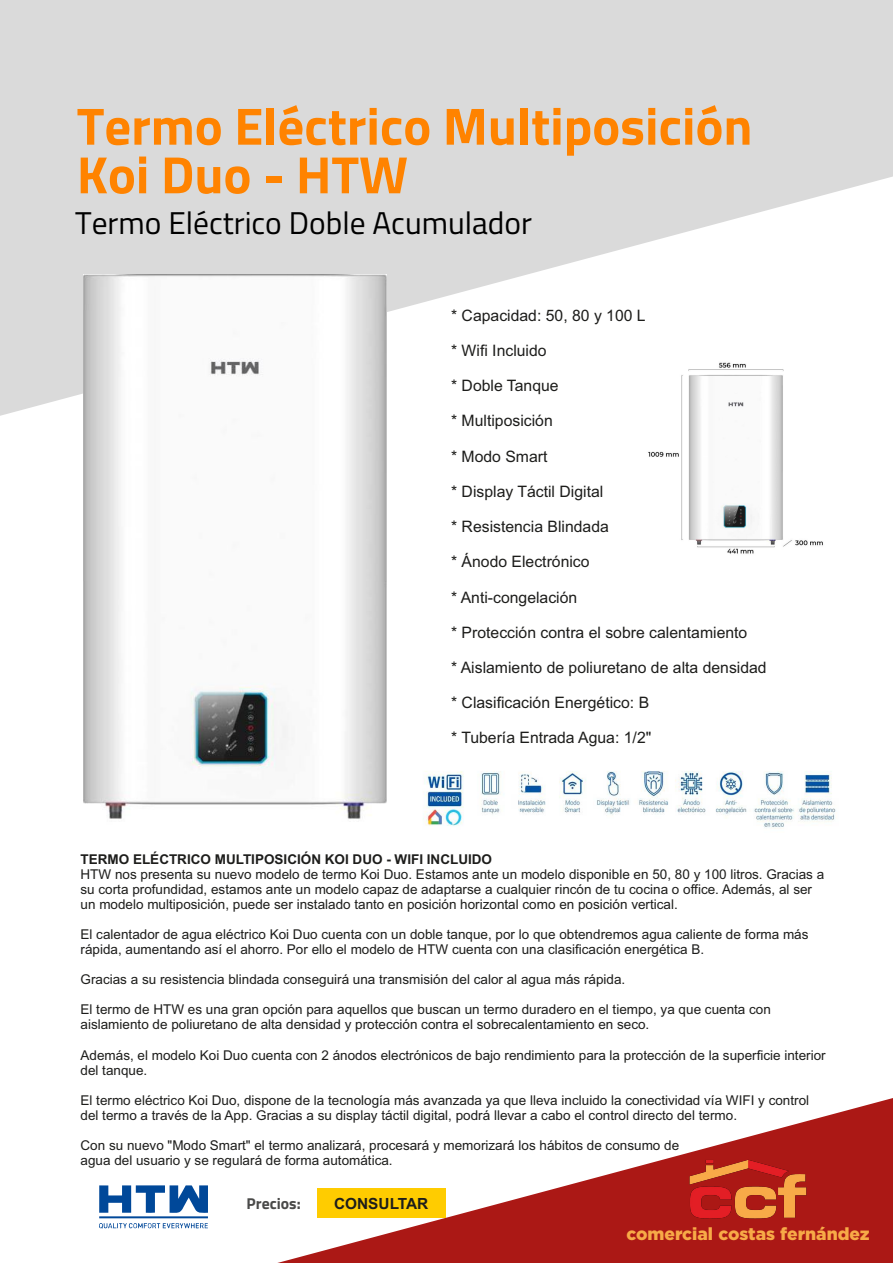
<style>
.page{position:relative;width:893px;height:1263px;background:#fff}
.page>*{position:absolute;margin:0;border:0;box-sizing:border-box;transform-origin:0 0}
.t1{font:700 52.5px/48.6px "Titillium Web";color:#ff8300}
.t2{font:31.5px "Titillium Web";color:#000}
.t3{font:900 17.4px "Gotham";color:#f7aa47}
.t4{font:15.75px "Arial";color:#1d1d1b}
.t5{font:700 15.75px "Titillium Web";color:#4a4a49}
.t6{font:700 15.45px "Arial";color:#1d1d1b}
.t7{font:13.5px/15.1px "Arial";color:#1d1d1b}
.t8{font:700 13.5px "Arial";color:#1d1d1b}
</style>
<div class="page">
<svg style="left:153px;top:1098px;width:740px;height:165px"></svg>
<svg style="left:0;top:0;width:893px;height:484px;fill:#dadada"></svg>
<img style="left:682px;top:1154px;width:132px;height:68px">
<img style="left:627px;top:351px;width:218px;height:203px">
<svg style="left:99px;top:1185px;width:109px;height:29px"></svg>
<hr style="left:99px;top:1216px;width:109px;height:2px;background:#004899">
<svg style="left:99px;top:1222px;width:109px;height:7px"></svg>
<img style="left:83px;top:274px;width:303px;height:545px">
<img style="left:423px;top:771px;width:413px;height:57px">
<div style="left:317px;top:1188px;width:129px;height:30px;background:#fc0"></div>
<h1 class="t1" style="left:77px;top:101px;width:677px">Termo Eléctrico Multiposición<br>Koi Duo - HTW</h1>
<h2 class="t2" style="left:75px;top:198px;width:458px">Termo Eléctrico Doble Acumulador</h2>
<p class="t4" style="left:451px;top:309px;width:196px">* Capacidad: 50, 80 y 100 L</p>
<p class="t4" style="left:451px;top:344px;width:97px">* Wifi Incluido</p>
<p class="t4" style="left:451px;top:380px;width:109px">* Doble Tanque</p>
<p class="t4" style="left:451px;top:415px;width:103px">* Multiposición</p>
<p class="t4" style="left:451px;top:450px;width:98px">* Modo Smart</p>
<p class="t4" style="left:451px;top:485px;width:154px">* Display Táctil Digital</p>
<p class="t4" style="left:451px;top:521px;width:159px">* Resistencia Blindada</p>
<p class="t4" style="left:451px;top:556px;width:140px">* Ánodo Electrónico</p>
<p class="t4" style="left:451px;top:591px;width:128px">* Anti-congelación</p>
<p class="t4" style="left:451px;top:626px;width:298px">* Protección contra el sobre calentamiento</p>
<p class="t4" style="left:451px;top:661px;width:317px">* Aislamiento de poliuretano de alta densidad</p>
<p class="t4" style="left:451px;top:697px;width:200px">* Clasificación Energético: B</p>
<p class="t4" style="left:451px;top:732px;width:202px">* Tubería Entrada Agua: 1/2"</p>
<p class="t8" style="left:81px;top:854px;width:413px">TERMO ELÉCTRICO MULTIPOSICIÓN KOI DUO - WIFI INCLUIDO</p>
<p class="t7" style="left:81px;top:867px;width:745px">HTW nos presenta su nuevo modelo de termo Koi Duo. Estamos ante un modelo disponible en 50, 80 y 100 litros. Gracias a su corta profundidad, estamos ante un modelo capaz de adaptarse a cualquier rincón de tu cocina o office. Además, al ser un modelo multiposición, puede ser instalado tanto en posición horizontal como en posición vertical.</p>
<p class="t7" style="left:81px;top:928px;width:729px">El calentador de agua eléctrico Koi Duo cuenta con un doble tanque, por lo que obtendremos agua caliente de forma más rápida, aumentando así el ahorro. Por ello el modelo de HTW cuenta con una clasificación energética B.</p>
<p class="t7" style="left:81px;top:973px;width:546px">Gracias a su resistencia blindada conseguirá una transmisión del calor al agua más rápida.</p>
<p class="t7" style="left:81px;top:1003px;width:692px">El termo de HTW es una gran opción para aquellos que buscan un termo duradero en el tiempo, ya que cuenta con aislamiento de poliuretano de alta densidad y protección contra el sobrecalentamiento en seco.</p>
<p class="t7" style="left:81px;top:1048px;width:747px">Además, el modelo Koi Duo cuenta con 2 ánodos electrónicos de bajo rendimiento para la protección de la superficie interior del tanque.</p>
<p class="t7" style="left:81px;top:1094px;width:730px">El termo eléctrico Koi Duo, dispone de la tecnología más avanzada ya que lleva incluido la conectividad vía WIFI y control del termo a través de la App. Gracias a su display táctil digital, podrá llevar a cabo el control directo del termo.</p>
<p class="t7" style="left:81px;top:1139px;width:600px">Con su nuevo "Modo Smart" el termo analizará, procesará y memorizará los hábitos de consumo de agua del usuario y se regulará de forma automática.</p>
<p class="t5" style="left:247px;top:1191px;width:56px">Precios:</p>
<p class="t6" style="left:334px;top:1198px;width:96px">CONSULTAR</p>
<p class="t3" style="left:626px;top:1226px;width:245px">comercial costas fernández</p>
</div>
